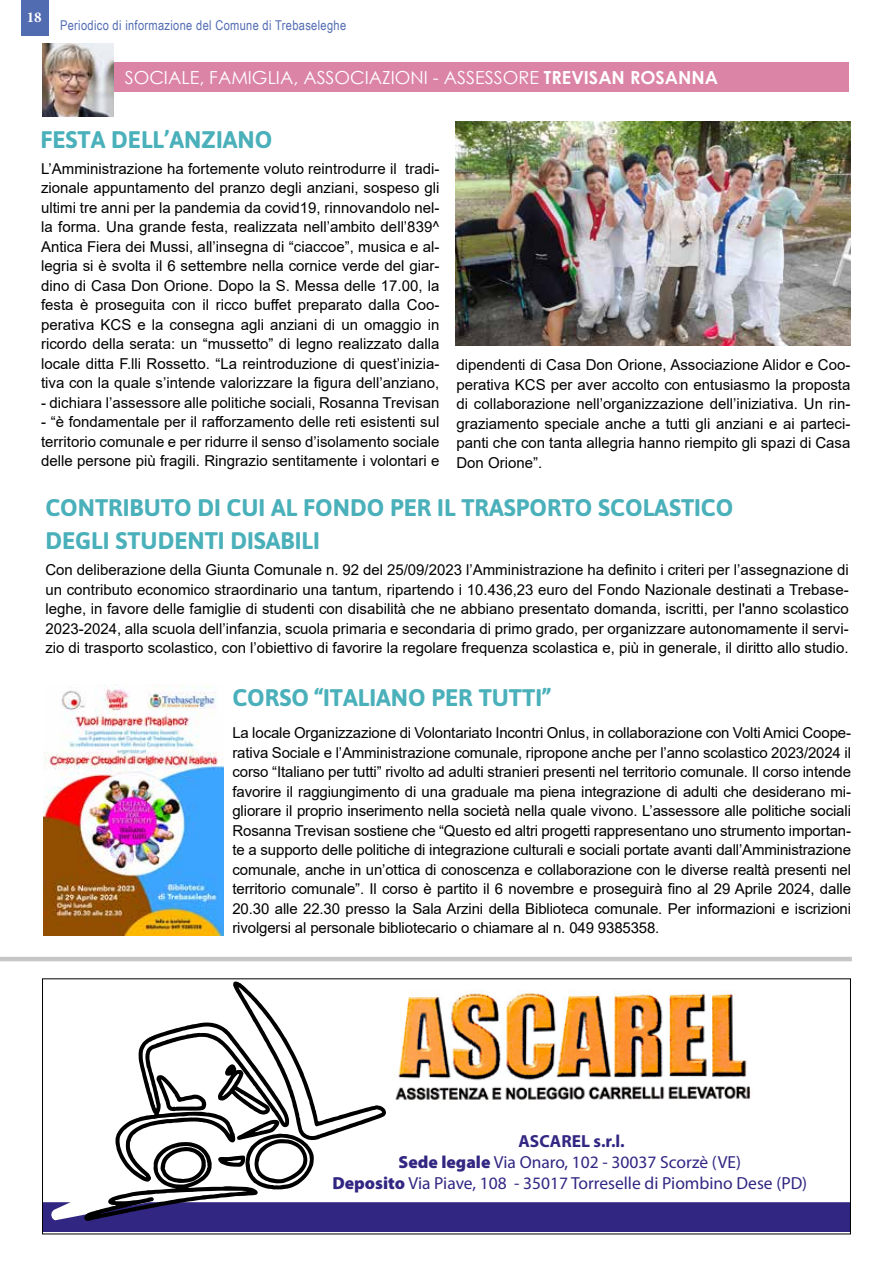
<style>
.page{position:relative;width:893px;height:1263px;background:#fff}
.page>*{position:absolute;margin:0;border:0;box-sizing:border-box;transform-origin:0 0}
.t1{font:700 24px/33px "Asap";color:#4ab0ba}
.t2{font:18px "Century Gothic";color:#fff}
.t3{font:17.55px/20.7px "Myriad Pro";color:#312783;text-align:center}
.t4{font:15px/19.5px "Arial";color:#000;text-align:justify}
.t5{font:700 15px "Minion Pro";color:#fff}
.t6{font:13.5px "Arial Narrow";letter-spacing:.025em;color:#526cb2}
.s1{font-weight:700}
.s2{font-weight:900}
</style>
<div class="page">
<div style="left:21px;top:0;width:27px;height:35px;background:#526cb2"></div>
<hr style="left:0;top:957px;width:852px;height:4px;background:#c6c6c6">
<svg style="left:44px;top:981px;width:805px;height:250px"></svg>
<div style="left:45px;top:62px;width:804px;height:30px;background:#db84a5"></div>
<img style="left:43px;top:44px;width:70px;height:72px">
<img style="left:455px;top:122px;width:395px;height:224px">
<img style="left:44px;top:685px;width:180px;height:250px">
<p class="t5" style="left:27px;top:6px;width:16px">18</p>
<p class="t6" style="left:60px;top:16px;width:288px">Periodico di informazione del Comune di Trebaseleghe</p>
<p class="t2" style="left:125px;top:65px;width:595px">SOCIALE, FAMIGLIA, ASSOCIAZIONI - ASSESSORE <span class="s1">TREVISAN ROSANNA</span></p>
<h1 class="t1" style="left:40px;top:122px;width:233px">FESTA DELL’ANZIANO</h1>
<p class="t4" style="left:41px;top:158px;width:400px">L’Amministrazione ha fortemente voluto reintrodurre il tradi&shy;zionale appuntamento del pranzo degli anziani, sospeso gli ultimi tre anni per la pandemia da covid19, rinnovandolo nel&shy;la forma. Una grande festa, realizzata nell’ambito dell’839^ Antica Fiera dei Mussi, all’insegna di “ciaccoe”, musica e al&shy;legria si è svolta il 6 settembre nella cornice verde del giar&shy;dino di Casa Don Orione. Dopo la S. Messa delle 17.00, la festa è proseguita con il ricco buffet preparato dalla Coo&shy;perativa KCS e la consegna agli anziani di un omaggio in ricordo della serata: un “mussetto” di legno realizzato dalla locale ditta F.lli Rossetto. “La reintroduzione di quest’inizia&shy;tiva con la quale s’intende valorizzare la figura dell’anziano,</p>
<p class="t4" style="left:41px;top:392px;width:400px">- dichiara l’assessore alle politiche sociali, Rosanna Trevisan</p>
<p class="t4" style="left:41px;top:412px;width:400px">- “è fondamentale per il rafforzamento delle reti esistenti sul territorio comunale e per ridurre il senso d’isolamento sociale delle persone più fragili. Ringrazio sentitamente i volontari e</p>
<p class="t4" style="left:456px;top:355px;width:396px">dipendenti di Casa Don Orione, Associazione Alidor e Coo&shy;perativa KCS per aver accolto con entusiasmo la proposta di collaborazione nell’organizzazione dell’iniziativa. Un rin&shy;graziamento speciale anche a tutti gli anziani e ai parteci&shy;panti che con tanta allegria hanno riempito gli spazi di Casa Don Orione”.</p>
<h1 class="t1" style="left:45px;top:490px;width:689px">CONTRIBUTO DI CUI AL FONDO PER IL TRASPORTO SCOLASTICO<br>DEGLI STUDENTI DISABILI</h1>
<p class="t4" style="left:45px;top:560px;width:805px">Con deliberazione della Giunta Comunale n. 92 del 25/09/2023 l’Amministrazione ha definito i criteri per l’assegnazione di un contributo economico straordinario una tantum, ripartendo i 10.436,23 euro del Fondo Nazionale destinati a Trebase&shy;leghe, in favore delle famiglie di studenti con disabilità che ne abbiano presentato domanda, iscritti, per l'anno scolastico 2023-2024, alla scuola dell’infanzia, scuola primaria e secondaria di primo grado, per organizzare autonomamente il servi&shy;zio di trasporto scolastico, con l’obiettivo di favorire la regolare frequenza scolastica e, più in generale, il diritto allo studio.</p>
<h1 class="t1" style="left:232px;top:680px;width:320px">CORSO “ITALIANO PER TUTTI”</h1>
<p class="t4" style="left:232px;top:723px;width:620px">La locale Organizzazione di Volontariato Incontri Onlus, in collaborazione con Volti Amici Coope&shy;rativa Sociale e l’Amministrazione comunale, ripropone anche per l’anno scolastico 2023/2024 il corso “Italiano per tutti” rivolto ad adulti stranieri presenti nel territorio comunale. Il corso intende favorire il raggiungimento di una graduale ma piena integrazione di adulti che desiderano mi&shy;gliorare il proprio inserimento nella società nella quale vivono. L’assessore alle politiche sociali Rosanna Trevisan sostiene che “Questo ed altri progetti rappresentano uno strumento importan&shy;te a supporto delle politiche di integrazione culturali e sociali portate avanti dall’Amministrazione comunale, anche in un’ottica di conoscenza e collaborazione con le diverse realtà presenti nel territorio comunale”. Il corso è partito il 6 novembre e proseguirà fino al 29 Aprile 2024, dalle 20.30 alle 22.30 presso la Sala Arzini della Biblioteca comunale. Per informazioni e iscrizioni rivolgersi al personale bibliotecario o chiamare al n. 049 9385358.</p>
<p class="t3" style="left:332px;top:1131px;width:476px"><span class="s1">ASCAREL s.r.l.<br></span><span class="s2">Sede legale</span> Via Onaro, 102 - 30037 Scorzè (VE)<br><span class="s2">Deposito</span> Via Piave, 108 - 35017 Torreselle di Piombino Dese (PD)</p>
</div>
